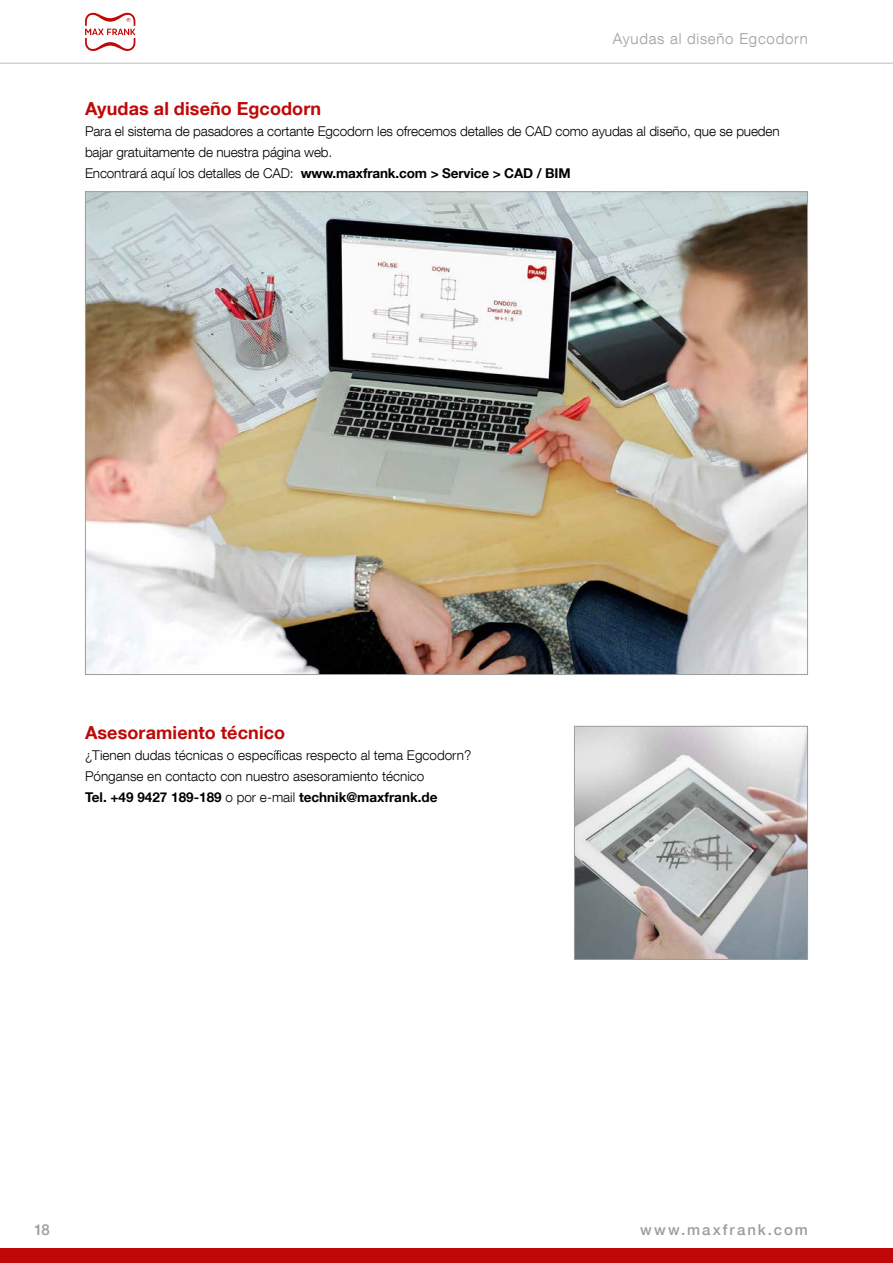
<style>
.page{position:relative;width:893px;height:1263px;background:#fff}
.page>*{position:absolute;margin:0;border:0;box-sizing:border-box;transform-origin:0 0}
.t1{font:700 18px "Helvetica Neue LT Com";letter-spacing:.005em;color:#c00808}
.t2{font:300 15px "Helvetica Neue LT Com";letter-spacing:.05em;color:#9c9d9d}
.t3{font:500 15px "Helvetica Neue LT Com";letter-spacing:.13em;color:#9c9d9d}
.t4{font:300 13.5px/21px "Helvetica Neue LT Com";letter-spacing:-.01em;color:#000}
.s1{font-weight:700}
</style>
<div class="page">
<div style="left:0;top:1248px;width:893px;height:15px;background:#c00808"></div>
<svg style="left:85px;top:13px;width:50px;height:38px"></svg>
<hr style="left:0;top:63px;width:893px;height:1px;background:#bbbcbd">
<img style="left:576px;top:728px;width:230px;height:230px">
<div style="left:574px;top:726px;width:234px;height:234px;border:1px solid #9c9d9d"></div>
<img style="left:87px;top:193px;width:719px;height:480px">
<p class="t2" style="left:613px;top:29px;width:197px">Ayudas al diseño Egcodorn</p>
<h1 class="t1" style="left:85px;top:97px;width:238px">Ayudas al diseño Egcodorn</h1>
<p class="t4" style="left:85px;top:121px;width:696px">Para el sistema de pasadores a cortante Egcodorn les ofrecemos detalles de CAD como ayudas al diseño, que se pueden bajar gratuitamente de nuestra página web.<br>Encontrará aquí los detalles de CAD: <span class="s1">www.maxfrank.com &gt; Service &gt; CAD / BIM</span></p>
<h1 class="t1" style="left:85px;top:721px;width:202px">Asesoramiento técnico</h1>
<p class="t4" style="left:85px;top:744px;width:388px">¿Tienen dudas técnicas o específicas respecto al tema Egcodorn?<br>Pónganse en contacto con nuestro asesoramiento técnico<br><span class="s1">Tel. +49 9427 189-189</span> o por e-mail <span class="s1">technik@maxfrank.de</span></p>
<p class="t3" style="left:34px;top:1221px;width:17px">18</p>
<p class="t3" style="left:640px;top:1221px;width:169px">www.maxfrank.com</p>
</div>
